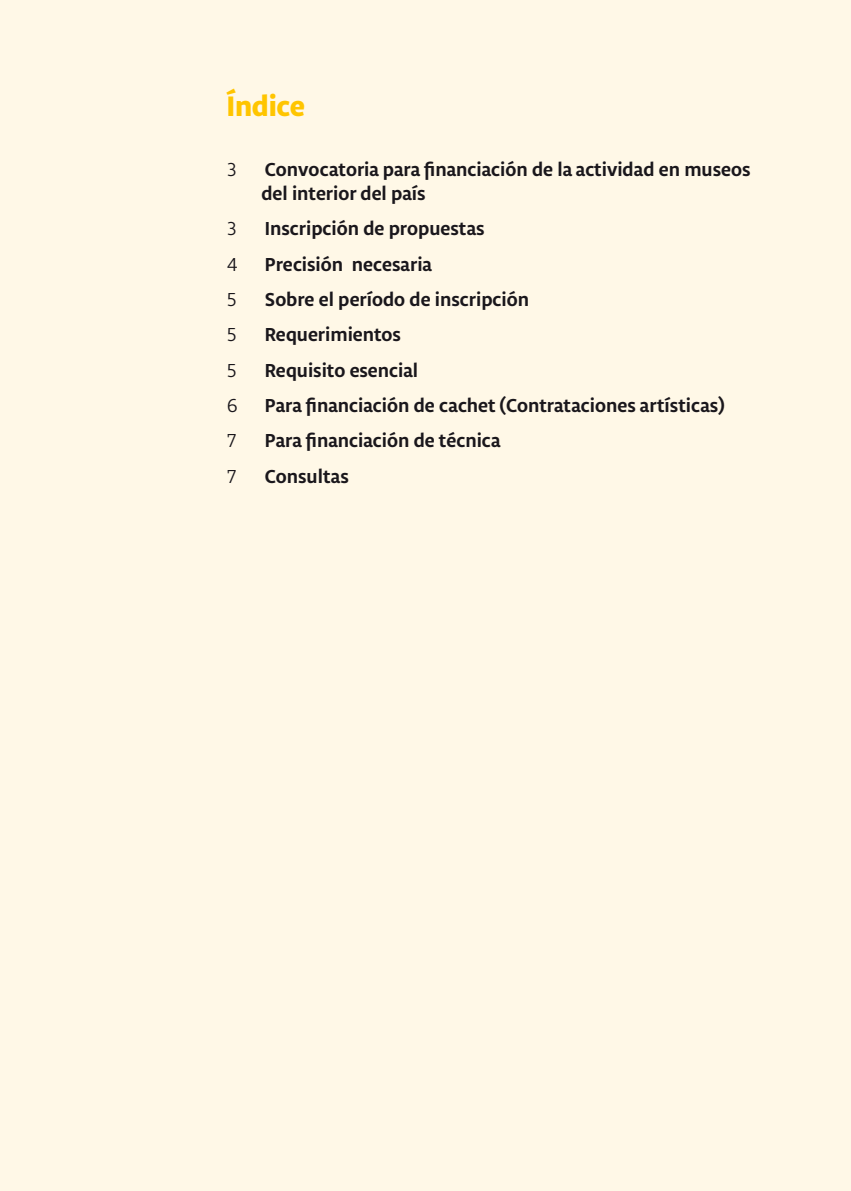
<style>
.page{position:relative;width:851px;height:1191px;background:#fff}
.page>*{position:absolute;margin:0;border:0;box-sizing:border-box;transform-origin:0 0}
.t1{font:800 30px "Libertad";color:#ffc500}
.t2{font:700 20px/24px "Libertad";color:#1a171c}
.t3{font:20px "Libertad";color:#1a171c}
</style>
<div class="page">
<div style="left:0;top:0;width:850px;height:1191px;background:#fff8e7"></div>
<h1 class="t1" style="left:227px;top:85px;width:79px">Índice</h1>
<p class="t3" style="left:227px;top:157px;width:12px">3</p>
<p class="t2" style="left:261px;top:156px;width:490px">Convocatoria para financiación de la actividad en museos del interior del país</p>
<p class="t3" style="left:227px;top:216px;width:12px">3</p>
<p class="t2" style="left:265px;top:216px;width:221px">Inscripción de propuestas</p>
<p class="t3" style="left:227px;top:252px;width:13px">4</p>
<p class="t2" style="left:265px;top:251px;width:169px">Precisión necesaria</p>
<p class="t3" style="left:227px;top:287px;width:12px">5</p>
<p class="t2" style="left:265px;top:286px;width:265px">Sobre el período de inscripción</p>
<p class="t3" style="left:227px;top:322px;width:12px">5</p>
<p class="t2" style="left:265px;top:322px;width:137px">Requerimientos</p>
<p class="t3" style="left:227px;top:358px;width:12px">5</p>
<p class="t2" style="left:265px;top:357px;width:155px">Requisito esencial</p>
<p class="t3" style="left:227px;top:393px;width:13px">6</p>
<p class="t2" style="left:265px;top:392px;width:461px">Para financiación de cachet (Contrataciones artísticas)</p>
<p class="t3" style="left:227px;top:428px;width:12px">7</p>
<p class="t2" style="left:265px;top:428px;width:237px">Para financiación de técnica</p>
<p class="t3" style="left:227px;top:464px;width:12px">7</p>
<p class="t2" style="left:265px;top:463px;width:85px">Consultas</p>
</div>
